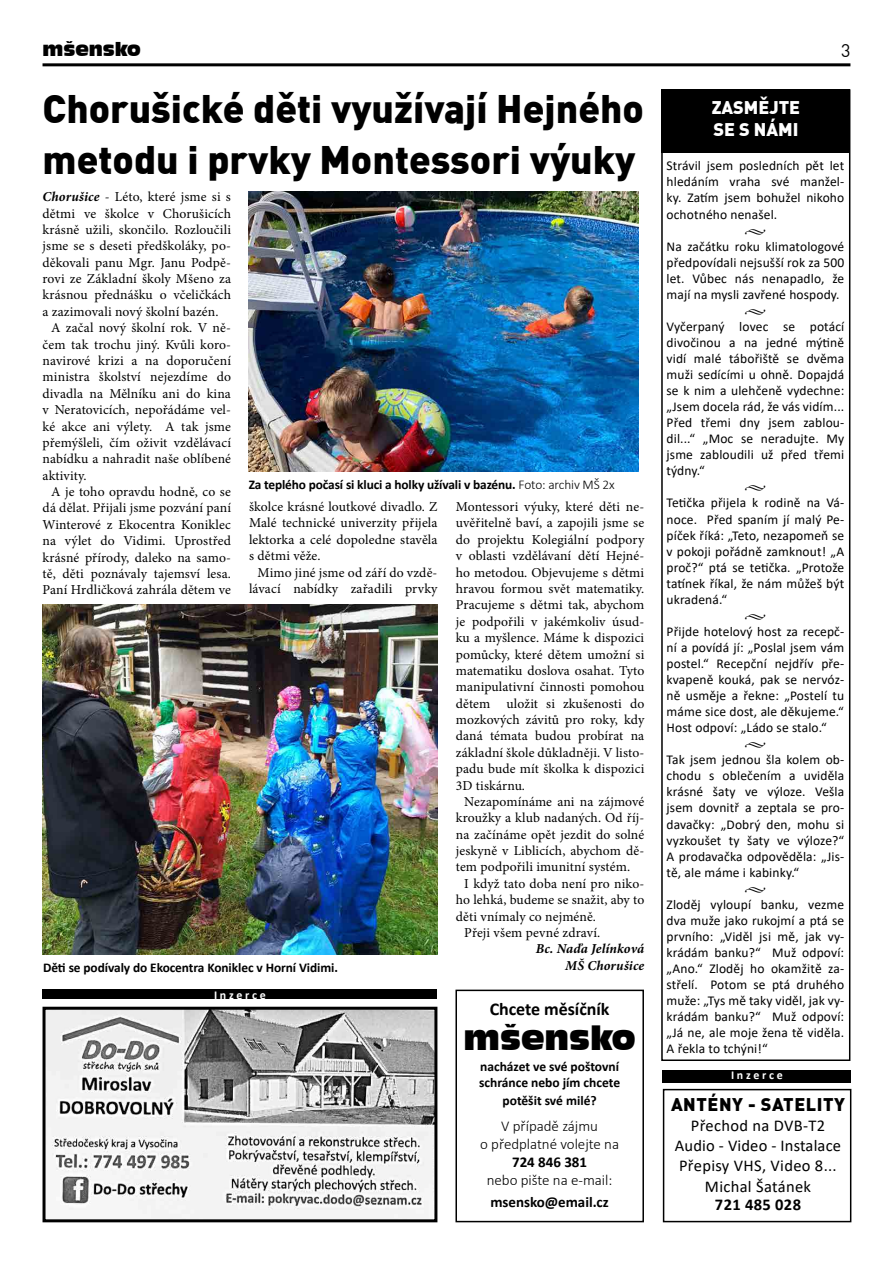
<style>
.page{position:relative;width:893px;height:1263px;background:#fff}
.page>*{position:absolute;margin:0;border:0;box-sizing:border-box;transform-origin:0 0}
.t1{font:900 39px/51px "Unient DINCE";color:#000}
.t2{font:31.5px "Incised 901 BT Compact";color:#000}
.t3{font:900 18px "Unient DINCE";letter-spacing:.03em;color:#000}
.t4{font:900 18px/21.6px "Unient DINCE";color:#fff}
.t5{font:700 18px "Calibri";color:#000}
.t6{font:18px "Incised 901 BT Compact";color:#000}
.t7{font:18px "Unient DINCE";color:#000}
.t8{font:16.5px/19.8px "Calibri";letter-spacing:.02em;color:#000;text-align:center}
.t9{font:700 16.5px "Calibri";letter-spacing:.02em;color:#000}
.t10{font:300 15px/18px "Calibri";color:#000;text-align:center}
.t11{font:700 15px "Calibri";color:#000}
.t12{font:13.65px/16.4px "Minion Pro";letter-spacing:.01em;color:#000;text-align:justify}
.t13{font:italic 700 13.65px/16.4px "Minion Pro";letter-spacing:.005em;color:#000;text-align:right}
.t14{font:13.5px/16px "Calibri";letter-spacing:.01em;color:#000;text-align:justify}
.t15{font:700 13.5px/16.2px "Calibri";color:#000}
.t16{font:13.5px "Minion Pro";color:#000}
.t17{font:700 13.35px "Calibri";letter-spacing:-.01em;color:#000}
.t18{font:700 12px "Calibri";color:#fff}
.s1{font-weight:700;font-style:italic}
.s2{font-weight:300}
</style>
<div class="page">
<hr style="left:43px;top:63px;width:807px;height:3px;background:#000">
<img style="left:249px;top:191px;width:390px;height:280px">
<img style="left:47px;top:1011px;width:386px;height:207px">
<div style="left:43px;top:1007px;width:394px;height:215px;border:3px solid #000"></div>
<div style="left:42px;top:989px;width:395px;height:10px;background:#000"></div>
<div style="left:663px;top:1089px;width:188px;height:133px;border:2px solid #000"></div>
<div style="left:663px;top:1070px;width:188px;height:12px;background:#000"></div>
<img style="left:42px;top:605px;width:395px;height:349px">
<div style="left:661px;top:89px;width:189px;height:972px;border:2px solid #000"></div>
<div style="left:661px;top:90px;width:189px;height:63px;background:#000"></div>
<div style="left:455px;top:989px;width:189px;height:233px;border:2px solid #000"></div>
<h3 class="t6" style="left:43px;top:39px;width:100px">mšensko</h3>
<h3 class="t7" style="left:841px;top:39px;width:11px">3</h3>
<h1 class="t1" style="left:43px;top:81px;width:603px">Chorušické děti využívají Hejného metodu i prvky Montessori výuky</h1>
<p class="t12" style="left:43px;top:189px;width:190px"><span class="s1">Chorušice</span> - Léto, které jsme si s</p>
<p class="t12" style="left:43px;top:205px;width:190px">dětmi ve školce v Chorušicích</p>
<p class="t12" style="left:43px;top:221px;width:190px">krásně užili, skončilo. Rozloučili</p>
<p class="t12" style="left:43px;top:238px;width:190px">jsme se s deseti předškoláky, po-</p>
<p class="t12" style="left:43px;top:254px;width:190px">děkovali panu Mgr. Janu Podpě-</p>
<p class="t12" style="left:43px;top:271px;width:190px">rovi ze Základní školy Mšeno za</p>
<p class="t12" style="left:43px;top:287px;width:190px">krásnou přednášku o včeličkách</p>
<p class="t12" style="left:43px;top:303px;width:178px">a zazimovali nový školní bazén.</p>
<p class="t12" style="left:51px;top:320px;width:181px">A začal nový školní rok. V ně-</p>
<p class="t12" style="left:43px;top:336px;width:190px">čem tak trochu jiný. Kvůli koro-</p>
<p class="t12" style="left:43px;top:353px;width:190px">navirové krizi a na doporučení</p>
<p class="t12" style="left:43px;top:369px;width:190px">ministra školství nejezdíme do</p>
<p class="t12" style="left:43px;top:385px;width:190px">divadla na Mělníku ani do kina</p>
<p class="t12" style="left:43px;top:402px;width:190px">v Neratovicích, nepořádáme vel-</p>
<p class="t12" style="left:43px;top:418px;width:190px">ké akce ani výlety. A tak jsme</p>
<p class="t12" style="left:43px;top:434px;width:190px">přemýšleli, čím oživit vzdělávací</p>
<p class="t12" style="left:43px;top:451px;width:190px">nabídku a nahradit naše oblíbené</p>
<p class="t12" style="left:43px;top:467px;width:45px">aktivity.</p>
<p class="t12" style="left:51px;top:484px;width:181px">A je toho opravdu hodně, co se</p>
<p class="t12" style="left:43px;top:500px;width:190px">dá dělat. Přijali jsme pozvání paní</p>
<p class="t12" style="left:43px;top:516px;width:190px">Winterové z Ekocentra Koniklec</p>
<p class="t12" style="left:43px;top:533px;width:190px">na výlet do Vidimi. Uprostřed</p>
<p class="t12" style="left:43px;top:549px;width:190px">krásné přírody, daleko na samo-</p>
<p class="t12" style="left:43px;top:565px;width:190px">tě, děti poznávaly tajemsví lesa.</p>
<p class="t12" style="left:43px;top:582px;width:190px">Paní Hrdličková zahrála dětem ve</p>
<h3 class="t4" style="left:712px;top:96px;width:90px">ZASMĚJTE<br>SE S NÁMI</h3>
<p class="t14" style="left:666px;top:157px;width:179px">Strávil jsem posledních pět let hledáním vraha své manžel&shy;ky. Zatím jsem bohužel nikoho ochotného nenašel.</p>
<p class="t16" style="left:745px;top:221px;width:23px">•</p>
<p class="t14" style="left:666px;top:238px;width:179px">Na začátku roku klimatologové předpovídali nejsušší rok za 500 let. Vůbec nás nenapadlo, že mají na mysli zavřené hospody.</p>
<p class="t16" style="left:745px;top:301px;width:23px">•</p>
<p class="t14" style="left:666px;top:318px;width:179px">Vyčerpaný lovec se potácí divočinou a na jedné mýtině vidí malé tábořiště se dvěma muži sedícími u ohně. Dopajdá se k nim a ulehčeně vydechne: „Jsem docela rád, že vás vidím...<br>Před třemi dny jsem zablou&shy;dil...“ „Moc se neradujte. My jsme zabloudili už před třemi týdny.“</p>
<p class="t16" style="left:745px;top:478px;width:23px">•</p>
<p class="t14" style="left:666px;top:495px;width:179px">Tetička přijela k rodině na Vá&shy;noce. Před spaním jí malý Pe&shy;píček říká: „Teto, nezapomeň se v pokoji pořádně zamknout! „A proč?“ ptá se tetička. „Protože tatínek říkal, že nám můžeš být ukradená.“</p>
<p class="t16" style="left:745px;top:606px;width:23px">•</p>
<p class="t14" style="left:666px;top:623px;width:179px">Přijde hotelový host za recepč&shy;ní a povídá jí: „Poslal jsem vám postel.“ Recepční nejdřív pře&shy;kvapeně kouká, pak se nervóz&shy;ně usměje a řekne: „Postelí tu máme sice dost, ale děkujeme.“ Host odpoví: „Ládo se stalo.“</p>
<p class="t16" style="left:745px;top:735px;width:23px">•</p>
<p class="t14" style="left:666px;top:751px;width:179px">Tak jsem jednou šla kolem ob&shy;chodu s oblečením a uviděla krásné šaty ve výloze. Vešla jsem dovnitř a zeptala se pro&shy;davačky: „Dobrý den, mohu si vyzkoušet ty šaty ve výloze?“ A prodavačka odpověděla: „Jis&shy;tě, ale máme i kabinky.“</p>
<p class="t16" style="left:745px;top:879px;width:23px">•</p>
<p class="t14" style="left:666px;top:896px;width:179px">Zloděj vyloupí banku, vezme dva muže jako rukojmí a ptá se prvního: „Viděl jsi mě, jak vy&shy;krádám banku?“ Muž odpoví: „Ano.“ Zloděj ho okamžitě za&shy;střelí. Potom se ptá druhého muže: „Tys mě taky viděl, jak vy&shy;krádám banku?“ Muž odpoví: „Já ne, ale moje žena tě viděla.<br>A řekla to tchýni!“</p>
<p class="t17" style="left:249px;top:475px;width:368px">Za teplého počasí si kluci a holky užívali v bazénu. <span class="s2">Foto: archiv MŠ 2x</span></p>
<p class="t12" style="left:249px;top:499px;width:190px">školce krásné loutkové divadlo. Z Malé technické univerzity přijela lektorka a celé dopoledne stavěla s dětmi věže.</p>
<p class="t12" style="left:249px;top:564px;width:190px;text-align:right">Mimo jiné jsme od září do vzdě&shy;lávací nabídky zařadili prvky</p>
<p class="t12" style="left:456px;top:499px;width:190px">Montessori výuky, které děti ne&shy;uvěřitelně baví, a zapojili jsme se do projektu Kolegiální podpory v oblasti vzdělávaní dětí Hejné&shy;ho metodou. Objevujeme s dětmi hravou formou svět matematiky.<br>Pracujeme s dětmi tak, abychom je podpořili v jakémkoliv úsud&shy;ku a myšlence. Máme k dispozici pomůcky, které dětem umožní si matematiku doslova osahat. Tyto manipulativní činnosti pomohou dětem uložit si zkušenosti do mozkových závitů pro roky, kdy daná témata budou probírat na základní škole důkladněji. V listo&shy;padu bude mít školka k dispozici 3D tiskárnu.</p>
<p class="t12" style="left:456px;top:793px;width:190px;text-indent:9px">Nezapomínáme ani na zájmové kroužky a klub nadaných. Od říj&shy;na začínáme opět jezdit do solné jeskyně v Liblicích, abychom dě&shy;tem podpořili imunitní systém.</p>
<p class="t12" style="left:464px;top:875px;width:181px">I když tato doba není pro niko-</p>
<p class="t12" style="left:456px;top:892px;width:190px">ho lehká, budeme se snažit, aby to</p>
<p class="t12" style="left:456px;top:908px;width:142px">děti vnímaly co nejméně.</p>
<p class="t12" style="left:464px;top:924px;width:137px">Přeji všem pevné zdraví.</p>
<p class="t13" style="left:536px;top:941px;width:110px">Bc. Naďa Jelínková<br>MŠ Chorušice</p>
<p class="t17" style="left:43px;top:958px;width:296px">Děti se podívaly do Ekocentra Koniklec v Horní Vidimi.</p>
<p class="t18" style="left:214px;top:986px;width:53px">I n z e r c e</p>
<h3 class="t5" style="left:490px;top:997px;width:121px">Chcete měsíčník</h3>
<h2 class="t2" style="left:464px;top:1020px;width:174px">mšensko</h2>
<p class="t15" style="left:479px;top:1058px;width:143px">nacházet ve své poštovní schránce nebo jím chcete</p>
<p class="t15" style="left:502px;top:1092px;width:96px">potěšit své milé?</p>
<p class="t10" style="left:480px;top:1117px;width:140px">V případě zájmu<br>o předplatné volejte na</p>
<p class="t11" style="left:512px;top:1151px;width:76px">724 846 381</p>
<p class="t10" style="left:487px;top:1171px;width:127px">nebo pište na e-mail:</p>
<p class="t11" style="left:490px;top:1192px;width:120px">msensko@email.cz</p>
<p class="t18" style="left:731px;top:1067px;width:53px">I n z e r c e</p>
<h3 class="t3" style="left:671px;top:1092px;width:175px">ANTÉNY - SATELITY</h3>
<p class="t8" style="left:675px;top:1115px;width:168px">Přechod na DVB-T2<br>Audio - Video - Instalace<br>Přepisy VHS, Video 8...</p>
<p class="t8" style="left:705px;top:1176px;width:108px">Michal Šatánek</p>
<p class="t9" style="left:715px;top:1193px;width:88px">721 485 028</p>
</div>
